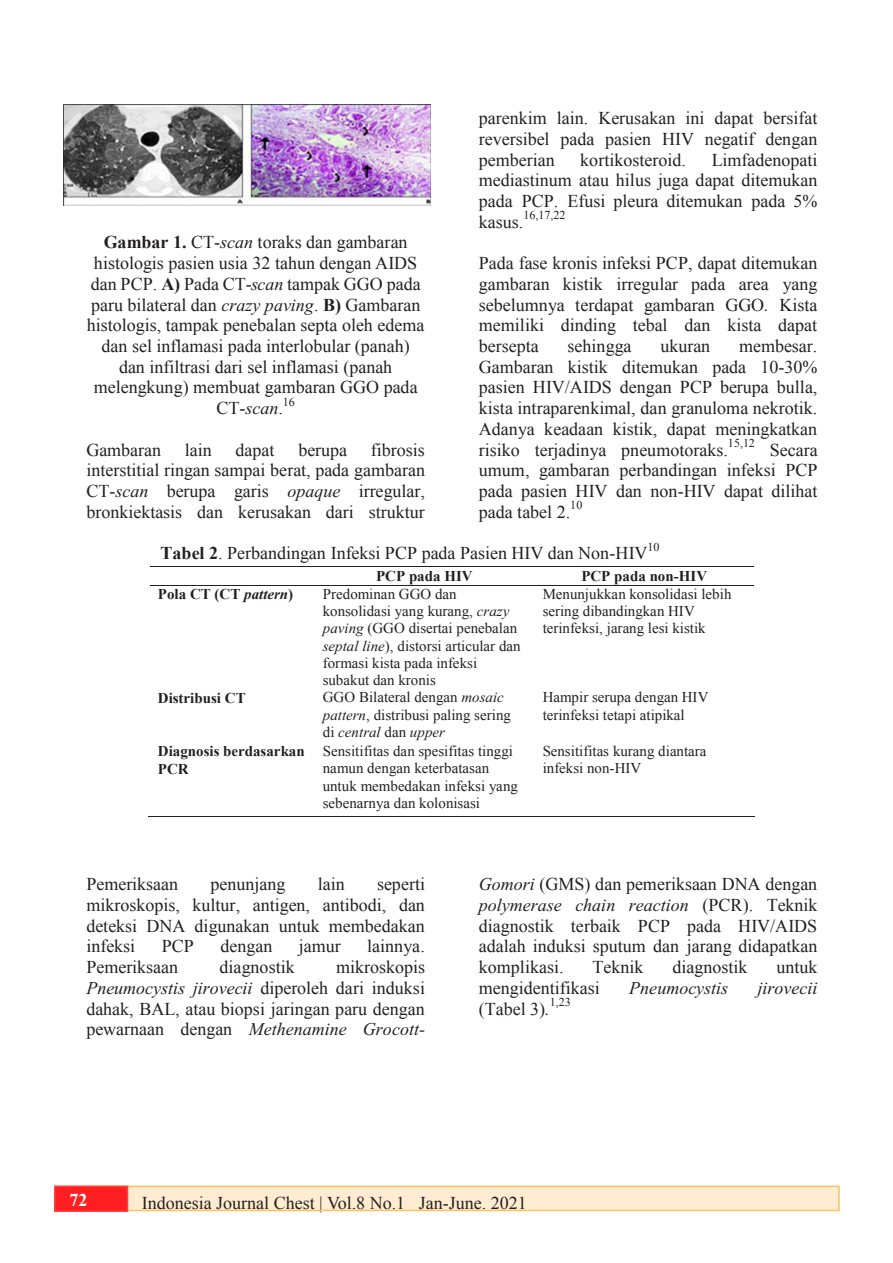
<style>
.page{position:relative;width:893px;height:1263px;background:#fff}
.page>*{position:absolute;margin:0;border:0;box-sizing:border-box;transform-origin:0 0}
.t1{font:18px/20.7px "Times New Roman";color:#231f20;text-align:justify}
.t2{font:italic 18px "Times New Roman";color:#231f20}
.t3{font:700 18px "Times New Roman";color:#fff}
.t4{font:15px/17.2px "Times New Roman";color:#231f20}
.t5{font:700 15px/17.2px "Times New Roman";color:#231f20}
.t6{font:12px "Times New Roman";letter-spacing:.005em;color:#231f20}
.s1{font-style:italic}
.s2{font-weight:700}
</style>
<div class="page">
<div style="left:56px;top:1186px;width:783px;height:24px;background:#ffecd1"></div>
<div style="left:55px;top:1185px;width:785px;height:26px;border:2px solid #ffc260"></div>
<div style="left:54px;top:1185px;width:74px;height:27px;background:#ff1f20;border:2px solid #ff4047"></div>
<hr style="left:150px;top:567px;width:165px;height:1px;background:#231f20">
<hr style="left:315px;top:567px;width:220px;height:1px;background:#231f20">
<hr style="left:535px;top:567px;width:219px;height:1px;background:#231f20">
<hr style="left:150px;top:585px;width:165px;height:1px;background:#231f20">
<hr style="left:315px;top:585px;width:220px;height:1px;background:#231f20">
<hr style="left:535px;top:585px;width:219px;height:1px;background:#231f20">
<hr style="left:149px;top:816px;width:166px;height:1px;background:#231f20">
<hr style="left:314px;top:816px;width:221px;height:1px;background:#231f20">
<hr style="left:534px;top:816px;width:220px;height:1px;background:#231f20">
<img style="left:63px;top:105px;width:367px;height:101px">
<p class="t1" style="left:479px;top:108px;width:340px">parenkim lain. Kerusakan ini dapat bersifat reversibel pada pasien HIV negatif dengan pemberian</p>
<p class="t1" style="left:479px;top:149px;width:340px;text-indent:233px">Limfadenopati mediastinum atau hilus juga dapat ditemukan pada PCP. Efusi pleura ditemukan pada 5% kasus.</p>
<p class="t1" style="left:580px;top:149px;width:107px">kortikosteroid.</p>
<p class="t6" style="left:523px;top:207px;width:44px">16,17,22</p>
<p class="t1" style="left:479px;top:252px;width:340px">Pada fase kronis infeksi PCP, dapat ditemukan gambaran kistik irregular pada area yang sebelumnya terdapat gambaran GGO<span class="s1">.</span> Kista memiliki dinding tebal dan kista dapat bersepta</p>
<p class="t1" style="left:104px;top:232px;width:305px"><span class="s2">Gambar 1.</span> CT-<span class="s1">scan</span> toraks dan gambaran</p>
<p class="t1" style="left:94px;top:252px;width:325px">histologis pasien usia 32 tahun dengan AIDS</p>
<p class="t1" style="left:91px;top:273px;width:331px">dan PCP. <span class="s2">A)</span> Pada CT-<span class="s1">scan</span> tampak GGO pada</p>
<p class="t1" style="left:91px;top:294px;width:331px">paru bilateral dan <span class="s1">crazy paving</span>. <span class="s2">B)</span> Gambaran</p>
<p class="t1" style="left:87px;top:315px;width:339px">histologis, tampak penebalan septa oleh edema</p>
<p class="t1" style="left:102px;top:335px;width:310px">dan sel inflamasi pada interlobular (panah)</p>
<p class="t1" style="left:119px;top:356px;width:275px">dan infiltrasi dari sel inflamasi (panah</p>
<p class="t1" style="left:94px;top:377px;width:325px">melengkung) membuat gambaran GGO pada</p>
<p class="t1" style="left:216px;top:397px;width:68px">CT-<span class="s1">scan</span>.</p>
<p class="t1" style="left:479px;top:335px;width:340px;text-indent:260px">membesar.<br>Gambaran kistik ditemukan pada 10-30% pasien HIV/AIDS dengan PCP berupa bulla, kista intraparenkimal, dan granuloma nekrotik.<br>Adanya keadaan kistik, dapat meningkatkan risiko terjadinya pneumotoraks.</p>
<p class="t1" style="left:567px;top:335px;width:65px">sehingga</p>
<p class="t1" style="left:660px;top:335px;width:51px">ukuran</p>
<p class="t6" style="left:283px;top:394px;width:14px">16</p>
<p class="t6" style="left:728px;top:435px;width:29px">15,12</p>
<p class="t1" style="left:86px;top:439px;width:340px;text-indent:284px">fibrosis interstitial ringan sampai berat, pada gambaran CT-<span class="s1">scan</span> berupa garis <span class="s1">opaque</span> irregular, bronkiektasis dan kerusakan dari struktur</p>
<p class="t1" style="left:86px;top:439px;width:76px">Gambaran</p>
<p class="t1" style="left:185px;top:439px;width:28px">lain</p>
<p class="t1" style="left:236px;top:439px;width:41px">dapat</p>
<p class="t1" style="left:298px;top:439px;width:50px">berupa</p>
<p class="t1" style="left:479px;top:439px;width:340px;text-indent:291px">Secara umum, gambaran perbandingan infeksi PCP pada pasien HIV dan non-HIV dapat dilihat pada tabel 2.</p>
<p class="t6" style="left:570px;top:497px;width:14px">10</p>
<p class="t1" style="left:161px;top:542px;width:488px"><span class="s2">Tabel 2</span>. Perbandingan Infeksi PCP pada Pasien HIV dan Non-HIV</p>
<p class="t6" style="left:647px;top:539px;width:14px">10</p>
<p class="t5" style="left:376px;top:567px;width:98px">PCP pada HIV</p>
<p class="t5" style="left:581px;top:567px;width:127px">PCP pada non-HIV</p>
<p class="t5" style="left:158px;top:585px;width:137px">Pola CT (CT <span class="s1">pattern</span>)</p>
<p class="t4" style="left:323px;top:585px;width:199px">Predominan GGO dan konsolidasi yang kurang, <span class="s1">crazy paving</span> (GGO disertai penebalan <span class="s1">septal line</span>), distorsi articular dan formasi kista pada infeksi subakut dan kronis</p>
<p class="t4" style="left:543px;top:585px;width:190px">Menunjukkan konsolidasi lebih sering dibandingkan HIV terinfeksi, jarang lesi kistik</p>
<p class="t5" style="left:158px;top:689px;width:89px">Distribusi CT</p>
<p class="t4" style="left:323px;top:688px;width:190px">GGO Bilateral dengan <span class="s1">mosaic pattern</span>, distribusi paling sering di <span class="s1">central</span> dan <span class="s1">upper</span></p>
<p class="t4" style="left:543px;top:688px;width:167px">Hampir serupa dengan HIV terinfeksi tetapi atipikal</p>
<p class="t5" style="left:158px;top:742px;width:148px">Diagnosis berdasarkan<br>PCR</p>
<p class="t4" style="left:323px;top:742px;width:197px">Sensitifitas dan spesifitas tinggi namun dengan keterbatasan untuk membedakan infeksi yang sebenarnya dan kolonisasi</p>
<p class="t4" style="left:543px;top:742px;width:165px">Sensitifitas kurang diantara infeksi non-HIV</p>
<p class="t1" style="left:86px;top:874px;width:93px">Pemeriksaan</p>
<p class="t1" style="left:210px;top:874px;width:77px">penunjang</p>
<p class="t1" style="left:318px;top:874px;width:28px">lain</p>
<p class="t1" style="left:86px;top:874px;width:340px;text-indent:291px">seperti mikroskopis, kultur, antigen, antibodi, dan deteksi DNA digunakan untuk membedakan infeksi</p>
<p class="t1" style="left:162px;top:936px;width:34px">PCP</p>
<p class="t1" style="left:220px;top:936px;width:54px">dengan</p>
<p class="t1" style="left:299px;top:936px;width:43px">jamur</p>
<p class="t1" style="left:367px;top:936px;width:59px">lainnya.</p>
<p class="t1" style="left:86px;top:956px;width:93px">Pemeriksaan</p>
<p class="t1" style="left:220px;top:956px;width:77px">diagnostik</p>
<p class="t1" style="left:86px;top:956px;width:340px;text-indent:250px">mikroskopis <span class="s1">Pneumocystis jirovecii</span> diperoleh dari induksi dahak, BAL, atau biopsi jaringan paru dengan pewarnaan dengan <span class="s1">Methenamine Grocott-</span></p>
<p class="t1" style="left:479px;top:874px;width:340px"><span class="s1">Gomori</span> (GMS) dan pemeriksaan DNA dengan <span class="s1">polymerase chain reaction</span> (PCR). Teknik diagnostik terbaik PCP pada HIV/AIDS adalah induksi sputum dan jarang didapatkan komplikasi.</p>
<p class="t1" style="left:592px;top:956px;width:52px">Teknik</p>
<p class="t1" style="left:672px;top:956px;width:76px">diagnostik</p>
<p class="t1" style="left:776px;top:956px;width:43px">untuk</p>
<p class="t1" style="left:479px;top:977px;width:122px">mengidentifikasi</p>
<p class="t2" style="left:629px;top:978px;width:101px">Pneumocystis</p>
<p class="t2" style="left:758px;top:978px;width:61px">jirovecii</p>
<p class="t1" style="left:479px;top:998px;width:72px">(Tabel 3)<span class="s1">.</span></p>
<p class="t6" style="left:550px;top:994px;width:23px">1,23</p>
<p class="t3" style="left:69px;top:1187px;width:19px">72</p>
<p class="t1" style="left:142px;top:1192px;width:386px">Indonesia Journal Chest | Vol.8 No.1 Jan-June. 2021</p>
</div>
